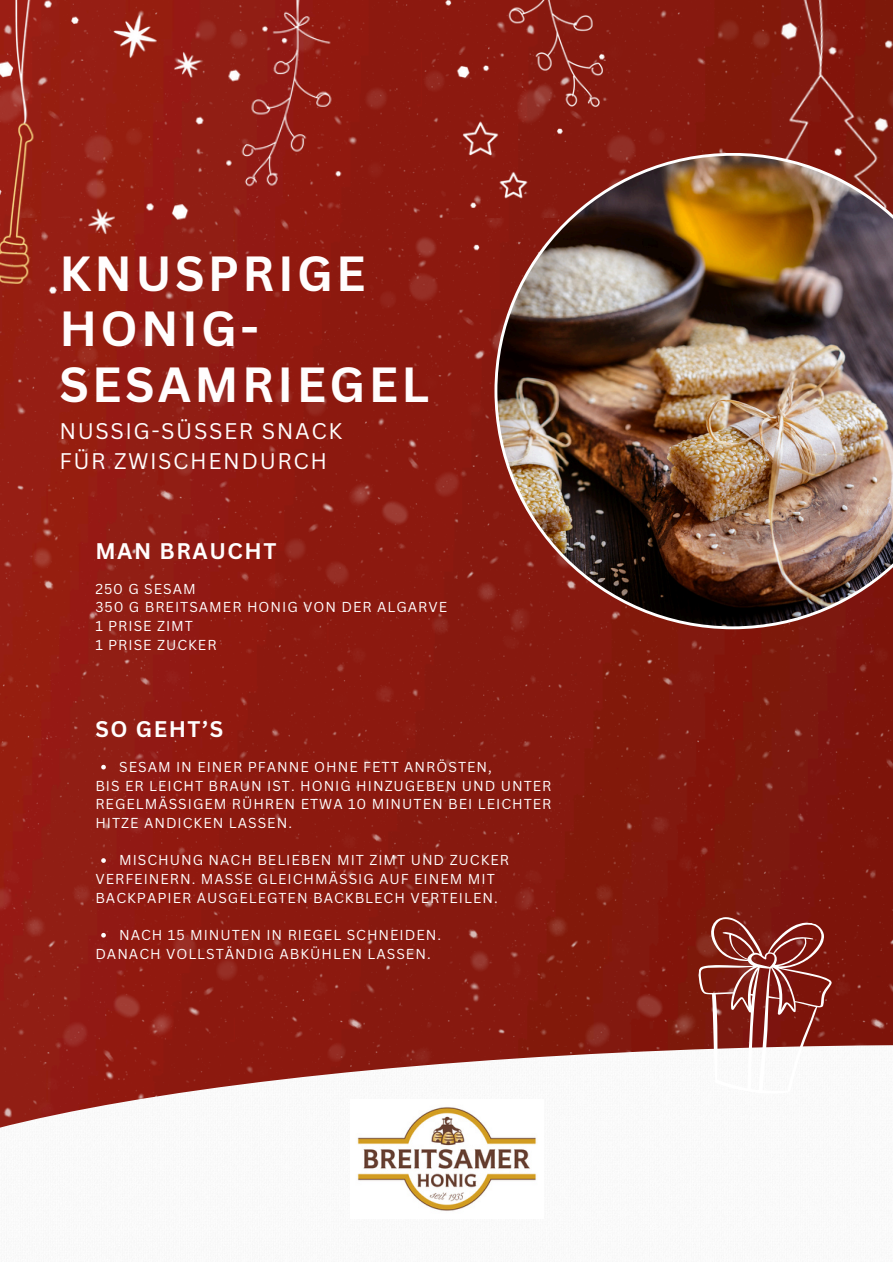
<style>
.page{position:relative;width:893px;height:1262px;background:#fff}
.page>*{position:absolute;margin:0;border:0;box-sizing:border-box;transform-origin:0 0}
.t1{font:700 48px/55.6px "Canva Sans";letter-spacing:.07em;color:#fffdfd}
.t2{font:22px/30px "Canva Sans";letter-spacing:.07em;color:#fffdfd}
.t3{font:700 22px "Canva Sans";letter-spacing:.07em;color:#fffdfd}
.t4{font:14px/18.6px "Canva Sans";letter-spacing:.07em;color:#fffdfd}
</style>
<div class="page">
<img style="left:0;top:0;width:892px;height:1045px">
<img style="left:0;top:1045px;width:892px;height:83px">
<img style="left:350px;top:1099px;width:193px;height:112px">
<svg style="left:679px;top:905px;width:162px;height:197px"></svg>
<img style="left:0;top:0;width:230px;height:298px">
<img style="left:727px;top:0;width:165px;height:153px">
<img style="left:497px;top:156px;width:395px;height:470px">
<img style="left:211px;top:0;width:138px;height:228px">
<img style="left:439px;top:0;width:187px;height:269px">
<svg style="left:101px;top:765px;width:5px;height:4px"></svg>
<svg style="left:101px;top:858px;width:5px;height:5px"></svg>
<svg style="left:101px;top:933px;width:5px;height:4px"></svg>
<h4 class="t1" style="left:59px;top:244px;width:371px">KNUSPRIGE<br>HONIG-<br>SESAMRIEGEL</h4>
<h2 class="t2" style="left:59px;top:416px;width:284px">NUSSIG-SÜSSER SNACK<br>FÜR ZWISCHENDURCH</h2>
<h2 class="t3" style="left:95px;top:536px;width:183px">MAN BRAUCHT</h2>
<p class="t4" style="left:95px;top:579px;width:353px">250 G SESAM<br>350 G BREITSAMER HONIG VON DER ALGARVE<br>1 PRISE ZIMT<br>1 PRISE ZUCKER</p>
<p class="t3" style="left:95px;top:714px;width:129px">SO GEHT’S</p>
<p class="t4" style="left:95px;top:757px;width:457px;text-indent:24px">SESAM IN EINER PFANNE OHNE FETT ANRÖSTEN,<br>BIS ER LEICHT BRAUN IST. HONIG HINZUGEBEN UND UNTER REGELMÄSSIGEM RÜHREN ETWA 10 MINUTEN BEI LEICHTER HITZE ANDICKEN LASSEN.</p>
<p class="t4" style="left:95px;top:850px;width:415px;text-indent:24px">MISCHUNG NACH BELIEBEN MIT ZIMT UND ZUCKER<br>VERFEINERN. MASSE GLEICHMÄSSIG AUF EINEM MIT<br>BACKPAPIER AUSGELEGTEN BACKBLECH VERTEILEN.</p>
<p class="t4" style="left:95px;top:925px;width:347px;text-indent:24px">NACH 15 MINUTEN IN RIEGEL SCHNEIDEN.<br>DANACH VOLLSTÄNDIG ABKÜHLEN LASSEN.</p>
</div>
